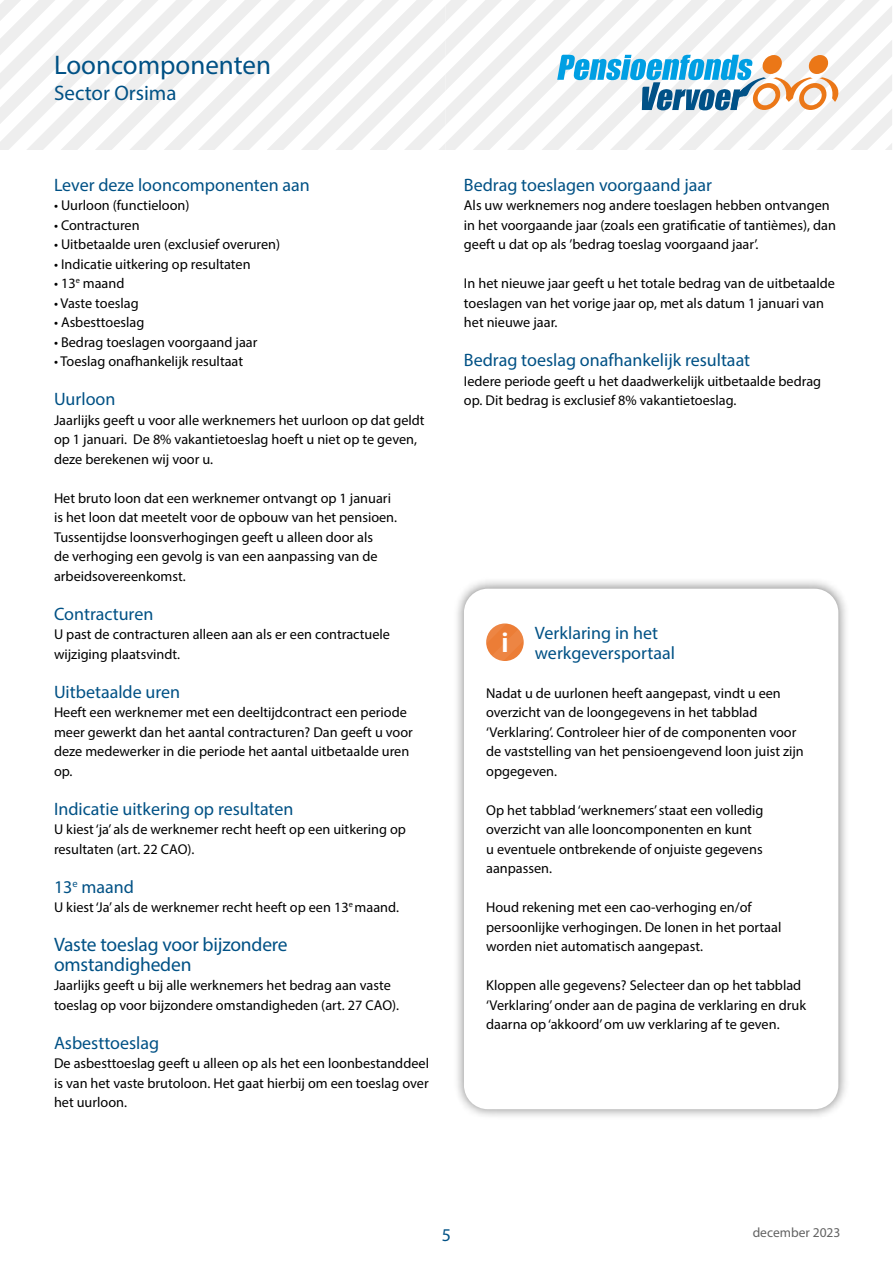
<style>
.page{position:relative;width:893px;height:1263px;background:#fff}
.page>*{position:absolute;margin:0;border:0;box-sizing:border-box;transform-origin:0 0}
.t1{font:27px "Myriad Pro";color:#005185}
.t2{font:700 25.5px "Open Sans";color:#fff}
.t3{font:21px "Myriad Pro";color:#005185}
.t4{font:19.5px/19.5px "Myriad Pro";letter-spacing:-.01em;color:#005185}
.t5{font:18px/19.5px "Myriad Pro";color:#005185}
.t6{font:14.25px/19.5px "Myriad Pro";color:#000}
.t7{font:13.5px "Myriad Pro";color:#636363}
</style>
<div class="page">
<div style="left:452px;top:577px;width:398px;height:543px;background:#000;opacity:.5"></div>
<div style="left:464px;top:589px;width:374px;height:520px;background:#fff;border-radius:24px"></div>
<svg style="left:486px;top:623px;width:38px;height:38px"></svg>
<svg style="left:0;top:0;width:892px;height:149px"></svg>
<h1 class="t1" style="left:54px;top:49px;width:219px">Looncomponenten</h1>
<h3 class="t3" style="left:54px;top:80px;width:124px">Sector Orsima</h3>
<p class="t5" style="left:54px;top:174px;width:257px">Lever deze looncomponenten aan</p>
<p class="t6" style="left:54px;top:195px;width:137px">• Uurloon (functieloon)</p>
<p class="t6" style="left:54px;top:215px;width:87px">• Contracturen</p>
<p class="t6" style="left:54px;top:234px;width:228px">• Uitbetaalde uren (exclusief overuren)</p>
<p class="t6" style="left:54px;top:254px;width:198px">• Indicatie uitkering op resultaten</p>
<p class="t6" style="left:54px;top:273px;width:72px">• 13<sup>e</sup> maand</p>
<p class="t6" style="left:54px;top:293px;width:86px">• Vaste toeslag</p>
<p class="t6" style="left:54px;top:312px;width:92px">• Asbesttoeslag</p>
<p class="t6" style="left:54px;top:332px;width:205px">• Bedrag toeslagen voorgaand jaar</p>
<p class="t6" style="left:54px;top:351px;width:191px">• Toeslag onafhankelijk resultaat</p>
<p class="t5" style="left:54px;top:389px;width:63px">Uurloon</p>
<p class="t6" style="left:54px;top:410px;width:372px">Jaarlijks geeft u voor alle werknemers het uurloon op dat geldt op 1 januari. De 8% vakantietoeslag hoeft u niet op te geven, deze berekenen wij voor u.</p>
<p class="t6" style="left:54px;top:488px;width:345px">Het bruto loon dat een werknemer ontvangt op 1 januari is het loon dat meetelt voor de opbouw van het pensioen.<br>Tussentijdse loonsverhogingen geeft u alleen door als<br>de verhoging een gevolg is van een aanpassing van de arbeidsovereenkomst.</p>
<p class="t5" style="left:54px;top:603px;width:101px">Contracturen</p>
<p class="t6" style="left:54px;top:624px;width:337px">U past de contracturen alleen aan als er een contractuele wijziging plaatsvindt.</p>
<p class="t5" style="left:54px;top:681px;width:128px">Uitbetaalde uren</p>
<p class="t6" style="left:54px;top:702px;width:360px">Heeft een werknemer met een deeltijdcontract een periode meer gewerkt dan het aantal contracturen? Dan geeft u voor deze medewerker in die periode het aantal uitbetaalde uren op.</p>
<p class="t5" style="left:54px;top:798px;width:241px">Indicatie uitkering op resultaten</p>
<p class="t6" style="left:54px;top:819px;width:354px">U kiest ‘ja’ als de werknemer recht heeft op een uitkering op resultaten (art. 22 CAO).</p>
<p class="t5" style="left:54px;top:876px;width:82px">13<sup>e</sup> maand</p>
<p class="t6" style="left:54px;top:897px;width:346px">U kiest ‘Ja’ als de werknemer recht heeft op een 13<sup>e</sup> maand.</p>
<h3 class="t4" style="left:54px;top:934px;width:235px">Vaste toeslag voor bijzondere omstandigheden</h3>
<p class="t6" style="left:54px;top:975px;width:347px">Jaarlijks geeft u bij alle werknemers het bedrag aan vaste toeslag op voor bijzondere omstandigheden (art. 27 CAO).</p>
<p class="t5" style="left:54px;top:1032px;width:107px">Asbesttoeslag</p>
<p class="t6" style="left:54px;top:1053px;width:376px;text-align:justify">De asbesttoeslag geeft u alleen op als het een loonbestanddeel is van het vaste brutoloon. Het gaat hierbij om een toeslag over het uurloon.</p>
<p class="t5" style="left:464px;top:174px;width:250px">Bedrag toeslagen voorgaand jaar</p>
<p class="t6" style="left:464px;top:195px;width:373px">Als uw werknemers nog andere toeslagen hebben ontvangen in het voorgaande jaar (zoals een gratificatie of tantièmes), dan geeft u dat op als ’bedrag toeslag voorgaand jaar’.</p>
<p class="t6" style="left:464px;top:273px;width:373px">In het nieuwe jaar geeft u het totale bedrag van de uitbetaalde toeslagen van het vorige jaar op, met als datum 1 januari van het nieuwe jaar.</p>
<p class="t5" style="left:464px;top:350px;width:288px">Bedrag toeslag onafhankelijk resultaat</p>
<p class="t6" style="left:464px;top:371px;width:359px">Iedere periode geeft u het daadwerkelijk uitbetaalde bedrag op. Dit bedrag is exclusief 8% vakantietoeslag.</p>
<h2 class="t2" style="left:501px;top:625px;width:9px">i</h2>
<p class="t5" style="left:535px;top:623px;width:142px">Verklaring in het werkgeversportaal</p>
<p class="t6" style="left:486px;top:683px;width:319px">Nadat u de uurlonen heeft aangepast, vindt u een overzicht van de loongegevens in het tabblad ‘Verklaring’. Controleer hier of de componenten voor de vaststelling van het pensioengevend loon juist zijn opgegeven.</p>
<p class="t6" style="left:486px;top:800px;width:279px">Op het tabblad ‘werknemers’ staat een volledig overzicht van alle looncomponenten en kunt<br>u eventuele ontbrekende of onjuiste gegevens aanpassen.</p>
<p class="t6" style="left:486px;top:897px;width:297px">Houd rekening met een cao-verhoging en/of persoonlijke verhogingen. De lonen in het portaal worden niet automatisch aangepast.</p>
<p class="t6" style="left:486px;top:975px;width:321px">Kloppen alle gegevens? Selecteer dan op het tabblad ‘Verklaring’ onder aan de pagina de verklaring en druk daarna op ‘akkoord’ om uw verklaring af te geven.</p>
<p class="t5" style="left:442px;top:1224px;width:11px">5</p>
<p class="t7" style="left:753px;top:1224px;width:89px">december 2023</p>
</div>
